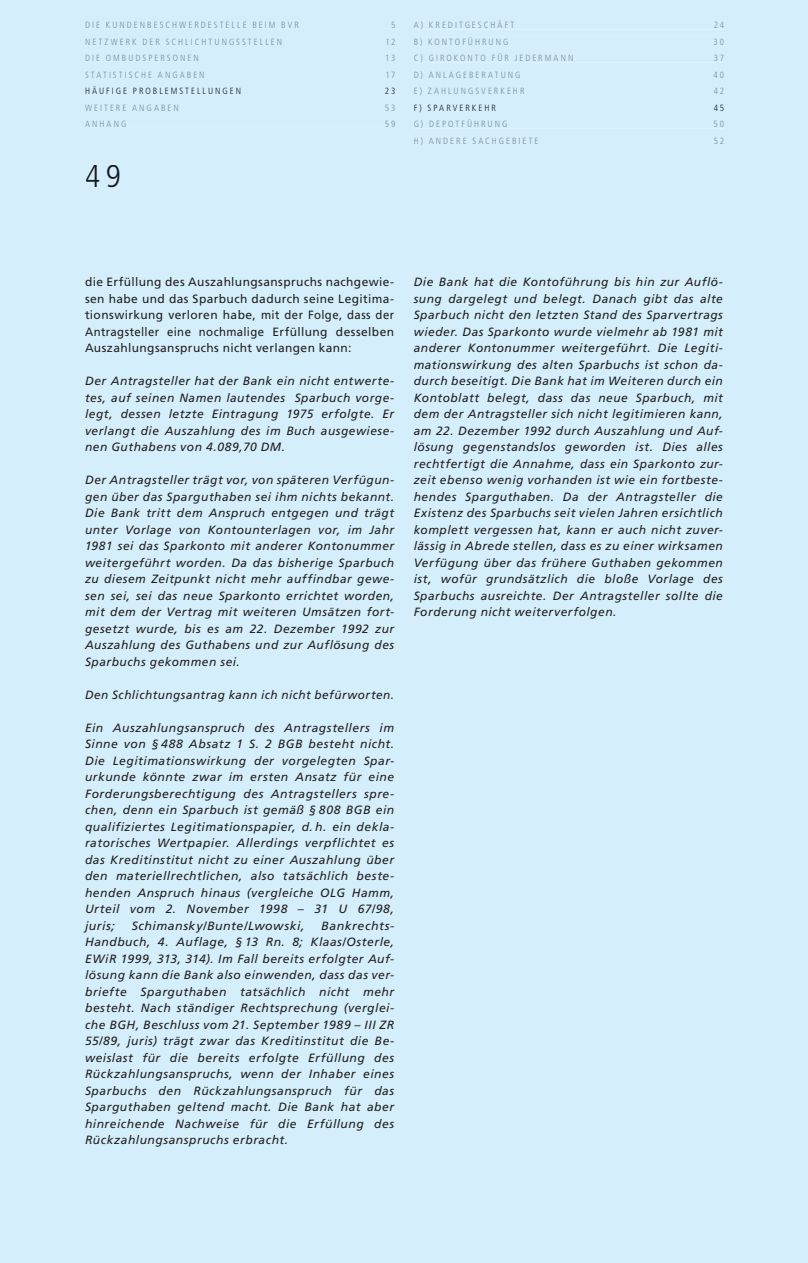
<style>
.page{position:relative;width:808px;height:1263px;background:#d4effb}
.page>*{position:absolute;margin:0;border:0;box-sizing:border-box;transform-origin:0 0}
.t1{font:300 condensed 31.5px "Frutiger LT";color:#231f20}
.t2{font:italic 12px/16.5px "Frutiger LT";letter-spacing:.04em;color:#231f20;text-align:justify}
.t3{font:12px/16.5px "Frutiger LT";letter-spacing:.03em;color:#231f20;text-align:justify}
.t4{font:300 condensed 9px "Frutiger LT";letter-spacing:.225em;color:#7b8c95}
.t5{font:300 condensed 9px "Frutiger LT";letter-spacing:.22em;color:#161b21}
</style>
<div class="page">
<div style="left:86px;top:165px;width:33px;height:23px;background:#d4effb"></div>
<div style="left:86px;top:22px;width:309px;height:6px;background:#d4effb"></div>
<div style="left:86px;top:38px;width:309px;height:7px;background:#d4effb"></div>
<div style="left:86px;top:55px;width:309px;height:6px;background:#d4effb"></div>
<div style="left:85px;top:71px;width:310px;height:7px;background:#d4effb"></div>
<div style="left:86px;top:86px;width:309px;height:8px;background:#d4effb"></div>
<div style="left:85px;top:104px;width:310px;height:7px;background:#d4effb"></div>
<div style="left:85px;top:121px;width:310px;height:6px;background:#d4effb"></div>
<div style="left:414px;top:20px;width:310px;height:9px;background:#d4effb"></div>
<div style="left:414px;top:37px;width:310px;height:9px;background:#d4effb"></div>
<div style="left:414px;top:53px;width:310px;height:9px;background:#d4effb"></div>
<div style="left:414px;top:71px;width:310px;height:8px;background:#d4effb"></div>
<div style="left:414px;top:87px;width:310px;height:8px;background:#d4effb"></div>
<div style="left:414px;top:104px;width:310px;height:8px;background:#d4effb"></div>
<div style="left:414px;top:119px;width:310px;height:9px;background:#d4effb"></div>
<div style="left:414px;top:137px;width:310px;height:8px;background:#d4effb"></div>
<p class="t4" style="left:85px;top:20px;width:215px">DIE KUNDENBESCHWERDESTELLE BEIM BVR</p>
<p class="t4" style="left:391px;top:20px;width:6px">5</p>
<p class="t4" style="left:85px;top:36px;width:199px">NETZWERK DER SCHLICHTUNGSSTELLEN</p>
<p class="t4" style="left:385px;top:36px;width:12px">12</p>
<p class="t4" style="left:85px;top:53px;width:115px">DIE OMBUDSPERSONEN</p>
<p class="t4" style="left:385px;top:53px;width:12px">13</p>
<p class="t4" style="left:85px;top:69px;width:121px">STATISTISCHE ANGABEN</p>
<p class="t4" style="left:385px;top:69px;width:12px">17</p>
<p class="t5" style="left:85px;top:86px;width:158px">HÄUFIGE PROBLEMSTELLUNGEN</p>
<p class="t5" style="left:385px;top:86px;width:12px">23</p>
<p class="t4" style="left:85px;top:102px;width:95px">WEITERE ANGABEN</p>
<p class="t4" style="left:385px;top:102px;width:12px">53</p>
<p class="t4" style="left:85px;top:119px;width:43px">ANHANG</p>
<p class="t4" style="left:385px;top:119px;width:12px">59</p>
<h1 class="t1" style="left:85px;top:159px;width:37px">49</h1>
<p class="t4" style="left:414px;top:20px;width:102px">A) KREDITGESCHÄFT</p>
<p class="t4" style="left:714px;top:20px;width:12px">24</p>
<p class="t4" style="left:414px;top:36px;width:96px">B) KONTOFÜHRUNG</p>
<p class="t4" style="left:713px;top:36px;width:12px">30</p>
<p class="t4" style="left:414px;top:53px;width:161px">C) GIROKONTO FÜR JEDERMANN</p>
<p class="t4" style="left:714px;top:53px;width:12px">37</p>
<p class="t4" style="left:414px;top:69px;width:108px">D) ANLAGEBERATUNG</p>
<p class="t4" style="left:713px;top:69px;width:12px">40</p>
<p class="t4" style="left:414px;top:86px;width:112px">E) ZAHLUNGSVERKEHR</p>
<p class="t4" style="left:714px;top:86px;width:12px">42</p>
<p class="t5" style="left:414px;top:102px;width:84px">F) SPARVERKEHR</p>
<p class="t5" style="left:714px;top:102px;width:12px">45</p>
<p class="t4" style="left:414px;top:119px;width:95px">G) DEPOTFÜHRUNG</p>
<p class="t4" style="left:713px;top:119px;width:12px">50</p>
<p class="t4" style="left:414px;top:135px;width:126px">H) ANDERE SACHGEBIETE</p>
<p class="t4" style="left:714px;top:135px;width:12px">52</p>
<p class="t3" style="left:85px;top:274px;width:311px">die Erfüllung des Auszahlungsanspruchs nachgewie&shy;sen habe und das Sparbuch dadurch seine Legitima&shy;tionswirkung verloren habe, mit der Folge, dass der Antragsteller eine nochmalige Erfüllung desselben Auszahlungsanspruchs nicht verlangen kann:</p>
<p class="t2" style="left:85px;top:373px;width:311px">Der Antragsteller hat der Bank ein nicht entwerte&shy;tes, auf seinen Namen lautendes Sparbuch vorge&shy;legt, dessen letzte Eintragung 1975 erfolgte. Er verlangt die Auszahlung des im Buch ausgewiese&shy;nen Guthabens von 4.089,70 DM.</p>
<p class="t2" style="left:85px;top:472px;width:311px">Der Antragsteller trägt vor, von späteren Verfügun&shy;gen über das Sparguthaben sei ihm nichts bekannt.<br>Die Bank tritt dem Anspruch entgegen und trägt unter Vorlage von Kontounterlagen vor, im Jahr 1981 sei das Sparkonto mit anderer Kontonummer weitergeführt worden. Da das bisherige Sparbuch zu diesem Zeitpunkt nicht mehr auffindbar gewe&shy;sen sei, sei das neue Sparkonto errichtet worden, mit dem der Vertrag mit weiteren Umsätzen fort&shy;gesetzt wurde, bis es am 22. Dezember 1992 zur Auszahlung des Guthabens und zur Auflösung des Sparbuchs gekommen sei.</p>
<p class="t2" style="left:85px;top:687px;width:311px">Den Schlichtungsantrag kann ich nicht befürworten.</p>
<p class="t2" style="left:85px;top:720px;width:311px">Ein Auszahlungsanspruch des Antragstellers im Sinne von § 488 Absatz 1 S. 2 BGB besteht nicht.<br>Die Legitimationswirkung der vorgelegten Spar&shy;urkunde könnte zwar im ersten Ansatz für eine Forderungsberechtigung des Antragstellers spre&shy;chen, denn ein Sparbuch ist gemäß § 808 BGB ein qualifiziertes Legitimationspapier, d. h. ein dekla&shy;ratorisches Wertpapier. Allerdings verpflichtet es das Kreditinstitut nicht zu einer Auszahlung über den materiellrechtlichen, also tatsächlich beste&shy;henden Anspruch hinaus (vergleiche OLG Hamm, Urteil vom 2. November 1998 – 31 U 67/98, juris;</p>
<p class="t2" style="left:85px;top:918px;width:311px;text-indent:236px">Bankrechts-Handbuch, 4. Auflage, § 13 Rn. 8; Klaas/Osterle, EWiR 1999, 313, 314). Im Fall bereits erfolgter Auf&shy;lösung kann die Bank also einwenden, dass das ver&shy;briefte Sparguthaben tatsächlich nicht mehr besteht. Nach ständiger Rechtsprechung (verglei&shy;che BGH, Beschluss vom 21. September 1989 – III ZR 55/89, juris) trägt zwar das Kreditinstitut die Be&shy;weislast für die bereits erfolgte Erfüllung des Rückzahlungsanspruchs, wenn der Inhaber eines Sparbuchs den Rückzahlungsanspruch für das Sparguthaben geltend macht. Die Bank hat aber hinreichende Nachweise für die Erfüllung des Rückzahlungsanspruchs erbracht.</p>
<p class="t2" style="left:132px;top:918px;width:174px">Schimansky/Bunte/Lwowski,</p>
<p class="t2" style="left:414px;top:274px;width:311px">Die Bank hat die Kontoführung bis hin zur Auflö&shy;sung dargelegt und belegt. Danach gibt das alte Sparbuch nicht den letzten Stand des Sparvertrags wieder. Das Sparkonto wurde vielmehr ab 1981 mit anderer Kontonummer weitergeführt. Die Legiti&shy;mationswirkung des alten Sparbuchs ist schon da&shy;durch beseitigt. Die Bank hat im Weiteren durch ein Kontoblatt belegt, dass das neue Sparbuch, mit dem der Antragsteller sich nicht legitimieren kann, am 22. Dezember 1992 durch Auszahlung und Auf&shy;lösung gegenstandslos geworden ist. Dies alles rechtfertigt die Annahme, dass ein Sparkonto zur&shy;zeit ebenso wenig vorhanden ist wie ein fortbeste&shy;hendes Sparguthaben. Da der Antragsteller die Existenz des Sparbuchs seit vielen Jahren ersichtlich komplett vergessen hat, kann er auch nicht zuver&shy;lässig in Abrede stellen, dass es zu einer wirksamen Verfügung über das frühere Guthaben gekommen ist, wofür grundsätzlich die bloße Vorlage des Sparbuchs ausreichte. Der Antragsteller sollte die Forderung nicht weiterverfolgen.</p>
</div>
